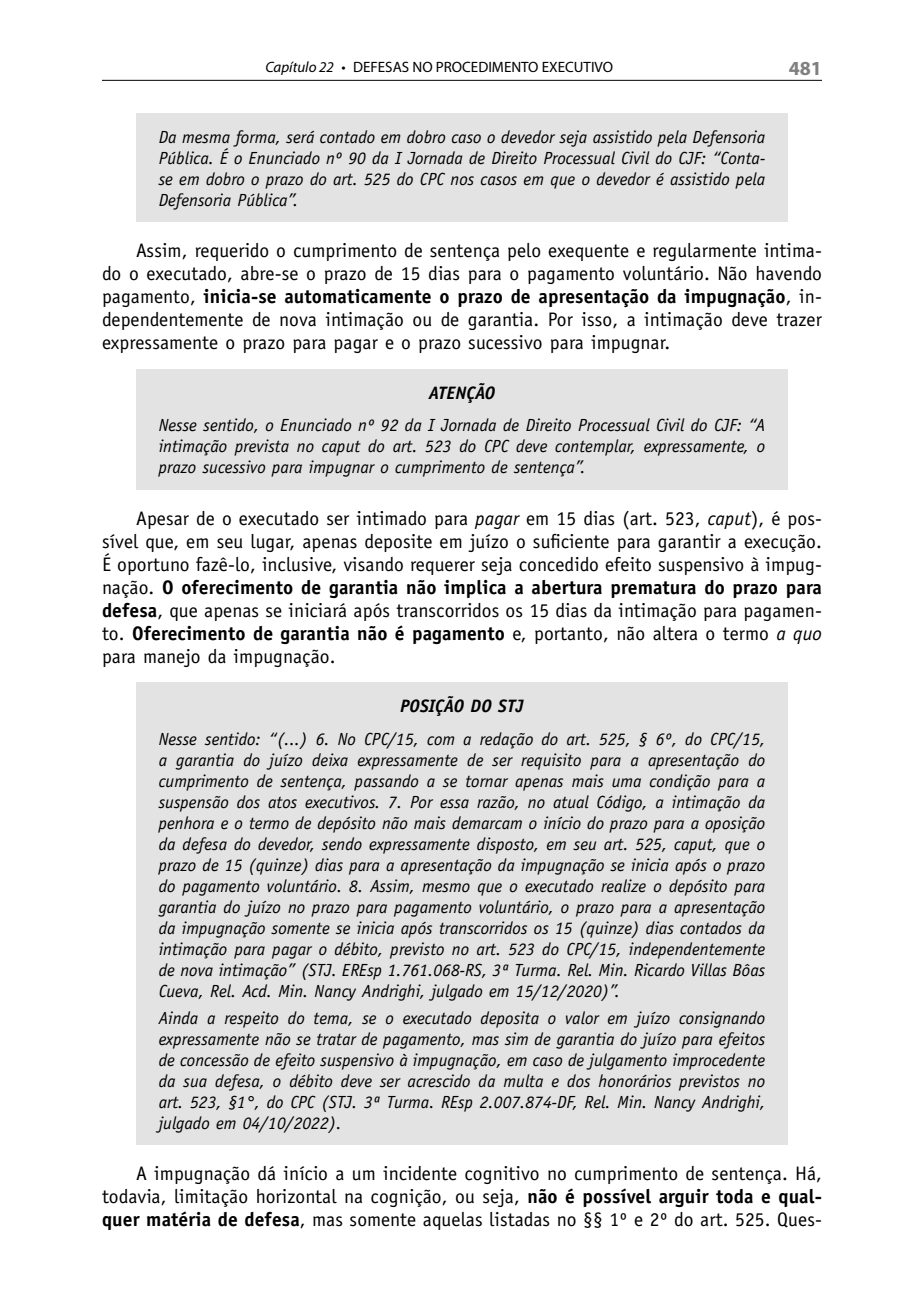
<style>
.page{position:relative;width:907px;height:1304px;background:#fff}
.page>*{position:absolute;margin:0;border:0;box-sizing:border-box;transform-origin:0 0}
.t1{font:700 20px "Myriad Pro";color:#808080}
.t{font:19.6px/23px "Officina Sans Std";letter-spacing:.005em;color:#000;text-align:justify}
.quadro_tit{font:italic 700 18px "Officina Sans Std";letter-spacing:.005em;color:#000}
.quadro_t{font:italic 17.6px/21px "Officina Sans Std";color:#000;text-align:justify}
.t2{font:15px "Myriad Pro";color:#000}
.s1{font-style:italic}
.s2{font-weight:700}
</style>
<div class="page">
<hr style="left:102px;top:80px;width:720px;height:1px;background:#000">
<div style="left:136px;top:113px;width:652px;height:109px;background:#e3e3e3"></div>
<div style="left:136px;top:369px;width:652px;height:44px;background:#e3e3e3"></div>
<div style="left:136px;top:402px;width:652px;height:88px;background:#e3e3e3"></div>
<div style="left:136px;top:682px;width:652px;height:44px;background:#e3e3e3"></div>
<div style="left:136px;top:715px;width:652px;height:298px;background:#e3e3e3"></div>
<div style="left:136px;top:994px;width:652px;height:151px;background:#e3e3e3"></div>
<p class="t2" style="left:265px;top:57px;width:349px"><span class="s1">Capítulo 22</span> • DEFESAS NO PROCEDIMENTO EXECUTIVO</p>
<p class="t1" style="left:789px;top:55px;width:35px">481</p>
<p class="quadro_t" style="left:159px;top:127px;width:608px">Da mesma forma, será contado em dobro caso o devedor seja assistido pela Defensoria Pública. É o Enunciado nº 90 da I Jornada de Direito Processual Civil do CJF: “Conta&shy;se em dobro o prazo do art. 525 do CPC nos casos em que o devedor é assistido pela Defensoria Pública”.</p>
<p class="t" style="left:102px;top:239px;width:722px;text-indent:34px">Assim, requerido o cumprimento de sentença pelo exequente e regularmente intima&shy;do o executado, abre-se o prazo de 15 dias para o pagamento voluntário. Não havendo pagamento, <span class="s2">inicia-se automaticamente o prazo de apresentação da impugnação</span>, in&shy;dependentemente de nova intimação ou de garantia. Por isso, a intimação deve trazer expressamente o prazo para pagar e o prazo sucessivo para impugnar.</p>
<p class="quadro_tit" style="left:429px;top:382px;width:68px">ATENÇÃO</p>
<p class="quadro_t" style="left:159px;top:415px;width:608px">Nesse sentido, o Enunciado nº 92 da I Jornada de Direito Processual Civil do CJF: “A intimação prevista no caput do art. 523 do CPC deve contemplar, expressamente, o prazo sucessivo para impugnar o cumprimento de sentença”.</p>
<p class="t" style="left:102px;top:507px;width:722px;text-indent:34px">Apesar de o executado ser intimado para <span class="s1">pagar</span> em 15 dias (art. 523, <span class="s1">caput</span>), é pos&shy;sível que, em seu lugar, apenas deposite em juízo o suficiente para garantir a execução.<br>É oportuno fazê-lo, inclusive, visando requerer seja concedido efeito suspensivo à impug&shy;nação. <span class="s2">O oferecimento de garantia não implica a abertura prematura do prazo para defesa</span>, que apenas se iniciará após transcorridos os 15 dias da intimação para pagamen&shy;to. <span class="s2">Oferecimento de garantia não é pagamento</span> e, portanto, não altera o termo <span class="s1">a quo </span>para manejo da impugnação.</p>
<p class="quadro_tit" style="left:400px;top:695px;width:125px">POSIÇÃO DO STJ</p>
<p class="quadro_t" style="left:159px;top:728px;width:608px">Nesse sentido: “(...) 6. No CPC/15, com a redação do art. 525, § 6º, do CPC/15, a garantia do juízo deixa expressamente de ser requisito para a apresentação do cumprimento de sentença, passando a se tornar apenas mais uma condição para a suspensão dos atos executivos. 7. Por essa razão, no atual Código, a intimação da penhora e o termo de depósito não mais demarcam o início do prazo para a oposição da defesa do devedor, sendo expressamente disposto, em seu art. 525, caput, que o prazo de 15 (quinze) dias para a apresentação da impugnação se inicia após o prazo do pagamento voluntário. 8. Assim, mesmo que o executado realize o depósito para garantia do juízo no prazo para pagamento voluntário, o prazo para a apresentação da impugnação somente se inicia após transcorridos os 15 (quinze) dias contados da intimação para pagar o débito, previsto no art. 523 do CPC/15, independentemente de nova intimação” (STJ. EREsp 1.761.068-RS, 3ª Turma. Rel. Min. Ricardo Villas Bôas Cueva, Rel. Acd. Min. Nancy Andrighi, julgado em 15/12/2020)”.</p>
<p class="quadro_t" style="left:159px;top:1007px;width:608px">Ainda a respeito do tema, se o executado deposita o valor em juízo consignando expressamente não se tratar de pagamento, mas sim de garantia do juízo para efeitos de concessão de efeito suspensivo à impugnação, em caso de julgamento improcedente da sua defesa, o débito deve ser acrescido da multa e dos honorários previstos no art. 523, §1°, do CPC (STJ. 3ª Turma. REsp 2.007.874-DF, Rel. Min. Nancy Andrighi, julgado em 04/10/2022).</p>
<p class="t" style="left:102px;top:1162px;width:722px;text-indent:34px">A impugnação dá início a um incidente cognitivo no cumprimento de sentença. Há, todavia, limitação horizontal na cognição, ou seja, <span class="s2">não é possível arguir toda e qual&shy;quer matéria de defesa</span>, mas somente aquelas listadas no §§ 1º e 2º do art. 525. Ques-</p>
</div>
